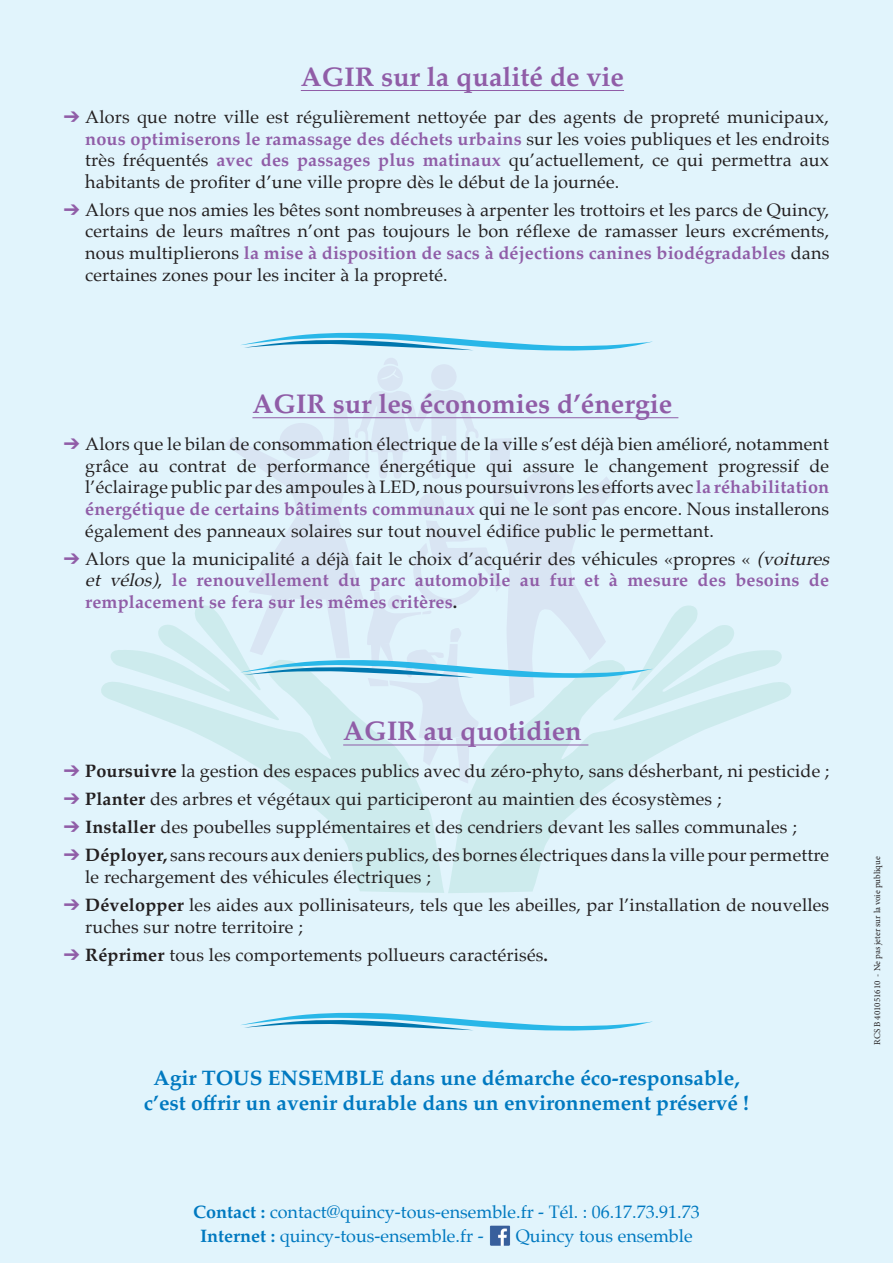
<style>
.page{position:relative;width:893px;height:1263px;background:#e1f4fc}
.page>*{position:absolute;margin:0;border:0;box-sizing:border-box;transform-origin:0 0}
.t1{font:700 27px "Palatino";color:#905da7}
.t2{font:700 21px/25.2px "Palatino";color:#0079c0;text-align:center}
.t3{font:18px/21.6px "Palatino";letter-spacing:.01em;color:#231f20;text-align:justify}
.t4{font:700 18px/21.6px "Palatino";letter-spacing:.01em;color:#905da7}
.t5{font:18px/24px "Palatino";color:#0079c0}
.t6{font:9px "Minion Pro";color:#231f20}
.s1{color:#905da7}
.s2{font-weight:700;color:#905da7}
.s3{font-weight:400;color:#231f20}
.s4{font-weight:400;font-style:italic;color:#231f20}
.s5{color:#231f20}
.s6{font-weight:700}
</style>
<div class="page">
<svg style="left:448px;top:683px;width:343px;height:210px"></svg>
<svg style="left:101px;top:683px;width:343px;height:210px"></svg>
<hr style="left:301px;top:90px;width:323px;height:1px;background:#905da7">
<svg style="left:106px;top:333px;width:680px;height:451px"></svg>
<svg style="left:241px;top:1013px;width:412px;height:17px"></svg>
<img style="left:489px;top:1226px;width:21px;height:20px">
<h1 class="t1" style="left:301px;top:54px;width:325px">AGIR sur la qualité de vie</h1>
<p class="t3" style="left:85px;top:106px;width:746px;text-indent:-21px"><span class="s1">➔</span> Alors que notre ville est régulièrement nettoyée par des agents de propreté municipaux, <span class="s2">nous optimiserons le ramassage des déchets urbains</span> sur les voies publiques et les endroits très fréquentés <span class="s2">avec des passages plus matinaux</span> qu’actuellement, ce qui permettra aux habitants de profiter d’une ville propre dès le début de la journée.</p>
<p class="t3" style="left:85px;top:199px;width:746px;text-indent:-21px"><span class="s1">➔</span> Alors que nos amies les bêtes sont nombreuses à arpenter les trottoirs et les parcs de Quincy, certains de leurs maîtres n’ont pas toujours le bon réflexe de ramasser leurs excréments, nous multiplierons <span class="s2">la mise à disposition de sacs à déjections canines biodégradables</span> dans certaines zones pour les inciter à la propreté.</p>
<h1 class="t1" style="left:252px;top:381px;width:421px">AGIR sur les économies d’énergie</h1>
<p class="t3" style="left:85px;top:433px;width:745px;text-indent:-21px"><span class="s1">➔</span> Alors que le bilan de consommation électrique de la ville s’est déjà bien amélioré, notamment grâce au contrat de performance énergétique qui assure le changement progressif de l’éclairage public par des ampoules à LED, nous poursuivrons les efforts avec <span class="s2">la réhabilitation énergétique de certains bâtiments communaux</span> qui ne le sont pas encore. Nous installerons également des panneaux solaires sur tout nouvel édifice public le permettant.</p>
<p class="t4" style="left:85px;top:547px;width:752px;text-indent:-21px">➔ <span class="s3">Alors que la municipalité a déjà fait le choix d’acquérir des véhicules «propres «</span> <span class="s4">(voitures et vélos)</span><span class="s3">,</span> le renouvellement du parc automobile au fur et à mesure des besoins de remplacement se fera sur les mêmes critères<span class="s5">.</span></p>
<h1 class="t1" style="left:343px;top:708px;width:240px">AGIR au quotidien</h1>
<p class="t3" style="left:64px;top:760px;width:767px"><span class="s1">➔</span> <span class="s6">Poursuivre</span> la gestion des espaces publics avec du zéro-phyto, sans désherbant, ni pesticide ;</p>
<p class="t3" style="left:64px;top:788px;width:659px"><span class="s1">➔</span> <span class="s6">Planter</span> des arbres et végétaux qui participeront au maintien des écosystèmes ;</p>
<p class="t3" style="left:64px;top:816px;width:735px"><span class="s1">➔</span> <span class="s6">Installer</span> des poubelles supplémentaires et des cendriers devant les salles communales ;</p>
<p class="t3" style="left:85px;top:844px;width:745px;text-indent:-21px"><span class="s1">➔</span> <span class="s6">Déployer,</span> sans recours aux deniers publics, des bornes électriques dans la ville pour permettre le rechargement des véhicules électriques ;</p>
<p class="t3" style="left:85px;top:894px;width:745px;text-indent:-21px"><span class="s1">➔</span> <span class="s6">Développer</span> les aides aux pollinisateurs, tels que les abeilles, par l’installation de nouvelles ruches sur notre territoire ;</p>
<p class="t3" style="left:64px;top:943px;width:486px"><span class="s1">➔</span> <span class="s6">Réprimer</span> tous les comportements pollueurs caractérisés<span class="s6">.</span></p>
<p class="t2" style="left:144px;top:1064px;width:607px">Agir TOUS ENSEMBLE dans une démarche éco-responsable, c’est offrir un avenir durable dans un environnement préservé !</p>
<p class="t5" style="left:200px;top:1199px;width:501px;text-indent:-7px"><span class="s6">Contact :</span> contact@quincy-tous-ensemble.fr - Tél. : 06.17.73.91.73<br><span class="s6">Internet :</span> quincy-tous-ensemble.fr -</p>
<p class="t5" style="left:516px;top:1223px;width:178px">Quincy tous ensemble</p>
<p class="t6" style="left:871px;top:1045px;width:190px;rotate:-90deg">RCS B 401051610 - Ne pas jeter sur la voie publique</p>
</div>
